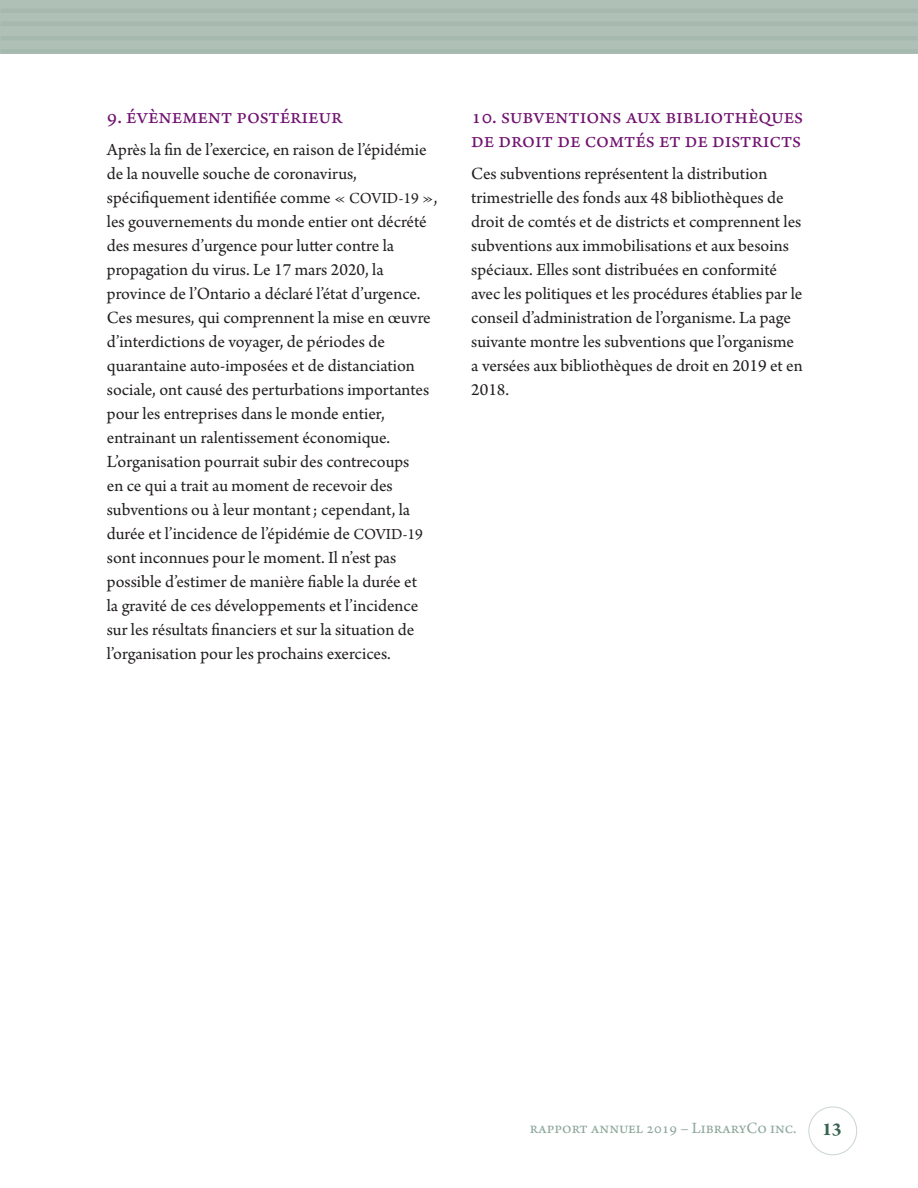
<style>
.page{position:relative;width:918px;height:1188px;background:#fff}
.page>*{position:absolute;margin:0;border:0;box-sizing:border-box;transform-origin:0 0}
.t1{font:22.5px/24px "Arno Pro";letter-spacing:-.005em;color:#711271}
.t2{font:700 19.5px "Arno Pro";color:#376350}
.t3{font:18px/24px "Arno Pro";color:#231f20}
.t4{font:16.5px "Arno Pro";color:#8ca699}
.s1{font-size:16.2px}
</style>
<div class="page">
<div style="left:0;top:0;width:918px;height:54px;background:#afc0b6"></div>
<hr style="left:1px;top:9px;width:916px;height:4px;background:#a5b9ae">
<hr style="left:1px;top:22px;width:916px;height:4px;background:#a5b9ae">
<hr style="left:1px;top:36px;width:916px;height:4px;background:#a5b9ae">
<hr style="left:1px;top:49px;width:916px;height:4px;background:#a5b9ae">
<div style="left:809px;top:1107px;width:48px;height:48px;border:1px solid #cad5ce;border-radius:50%"></div>
<h2 class="t1" style="left:107px;top:106px;width:237px">9. Évènement postérieur</h2>
<p class="t3" style="left:107px;top:138px;width:332px">Après la fn de l’exercice, en raison de l’épidémie de la nouvelle souche de coronavirus, spécifquement identifée comme « <span class="s1">COVID-19</span> », les gouvernements du monde entier ont décrété des mesures d’urgence pour luter contre la propagation du virus. Le 17 mars 2020, la province de l’Ontario a déclaré l’état d’urgence.<br>Ces mesures, qui comprennent la mise en œuvre d’interdictions de voyager, de périodes de quarantaine auto-imposées et de distanciation sociale, ont causé des perturbations importantes pour les entreprises dans le monde entier, entrainant un ralentissement économique.<br>L’organisation pourrait subir des contrecoups<br>en ce qui a trait au moment de recevoir des subventions ou à leur montant ; cependant, la durée et l’incidence de l’épidémie de <span class="s1">COVID-19 </span>sont inconnues pour le moment. Il n’est pas possible d’estimer de manière fable la durée et<br>la gravité de ces développements et l’incidence sur les résultats fnanciers et sur la situation de l’organisation pour les prochains exercices.</p>
<h2 class="t1" style="left:471px;top:106px;width:333px">10. Subventions aux bibliothèques de droit de comtés et de districts</h2>
<p class="t3" style="left:471px;top:162px;width:333px">Ces subventions représentent la distribution trimestrielle des fonds aux 48 bibliothèques de droit de comtés et de districts et comprennent les subventions aux immobilisations et aux besoins spéciaux. Elles sont distribuées en conformité avec les politiques et les procédures établies par le conseil d’administration de l’organisme. La page suivante montre les subventions que l’organisme a versées aux bibliothèques de droit en 2019 et en 2018.</p>
<p class="t4" style="left:530px;top:1118px;width:268px">rapport annuel 2019 – LibraryCo Inc.</p>
<p class="t2" style="left:822px;top:1118px;width:21px">13</p>
</div>
